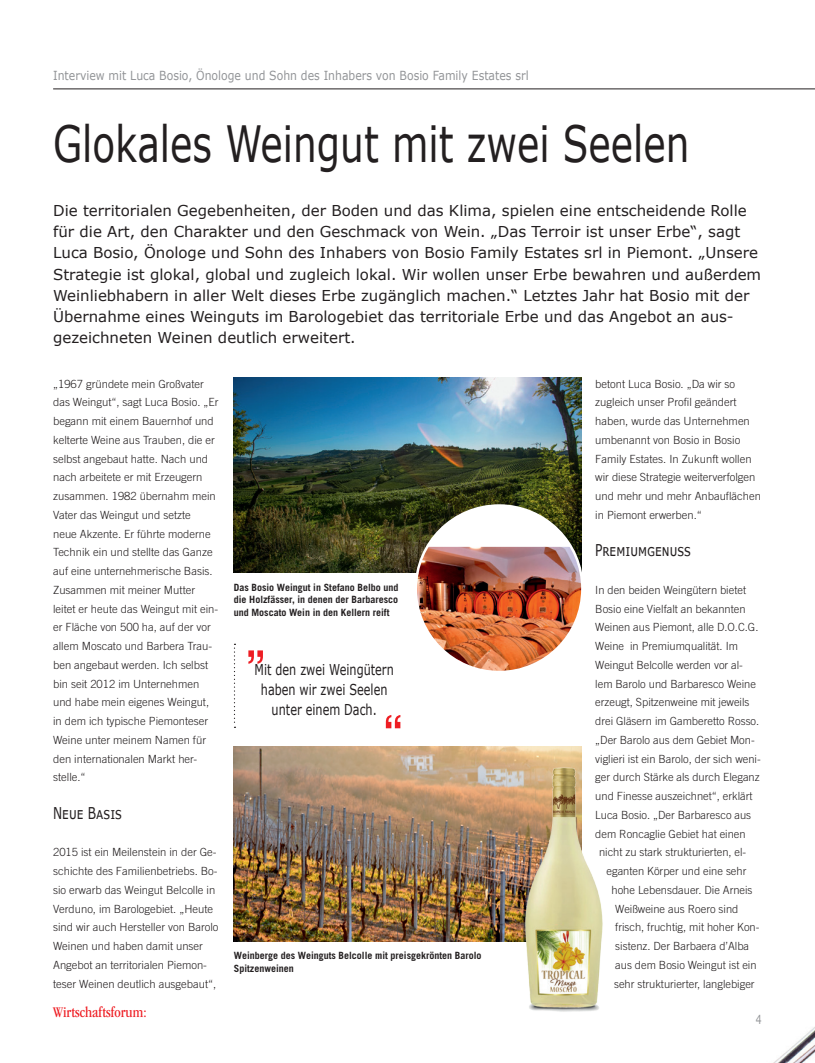
<style>
.page{position:relative;width:815px;height:1063px;background:#fff}
.page>*{position:absolute;margin:0;border:0;box-sizing:border-box;transform-origin:0 0}
.t1{font:50px "Verdana";color:#231f20;scale:.75 1}
.t2{font:16.25px "Verdana";color:#231f20;scale:.75 1}
.t3{font:condensed 15.25px "ITC Garamond Std";color:#ee1d23}
.t4{font:15px/21.2px "Verdana";color:#231f20}
.t5{font:15px/20px "Verdana";color:#231f20;text-align:center;scale:.75 1}
.t6{font:12.5px "Verdana";color:#939598;scale:.87 1}
.t7{font:12.5px "Verdana";color:#939598;scale:.74 1}
.t8{font:300 11.25px/18.8px "Trade Gothic LT Pro";color:#231f20}
.t9{font:700 10px/12.5px "Trade Gothic LT Pro";color:#231f20;text-align:justify}
</style>
<div class="page">
<img style="left:773px;top:1027px;width:42px;height:36px">
<hr style="left:53px;top:89px;width:762px;height:1px;background:#231f20">
<img style="left:234px;top:378px;width:347px;height:195px">
<svg style="left:234px;top:644px;width:1px;height:84px"></svg>
<svg style="left:248px;top:650px;width:15px;height:14px"></svg>
<svg style="left:386px;top:715px;width:14px;height:13px"></svg>
<img style="left:234px;top:746px;width:347px;height:195px">
<div style="left:416px;top:506px;width:166px;height:166px;background:#fff;border-radius:50%"></div>
<img style="left:416px;top:547px;width:166px;height:123px">
<img style="left:523px;top:754px;width:80px;height:258px">
<p class="t6" style="left:53px;top:67px;width:548px">Interview mit Luca Bosio, Önologe und Sohn des Inhabers von Bosio Family Estates srl</p>
<h1 class="t1" style="left:53px;top:110px;width:850px">Glokales Weingut mit zwei Seelen</h1>
<p class="t4" style="left:53px;top:200px;width:710px">Die territorialen Gegebenheiten, der Boden und das Klima, spielen eine entscheidende Rolle für die Art, den Charakter und den Geschmack von Wein. „Das Terroir ist unser Erbe“, sagt Luca Bosio, Önologe und Sohn des Inhabers von Bosio Family Estates srl in Piemont. „Unsere Strategie ist glokal, global und zugleich lokal. Wir wollen unser Erbe bewahren und außerdem Weinliebhabern in aller Welt dieses Erbe zugänglich machen.“ Letztes Jahr hat Bosio mit der Übernahme eines Weinguts im Barologebiet das territoriale Erbe und das Angebot an aus&shy;gezeichneten Weinen deutlich erweitert.</p>
<p class="t8" style="left:53px;top:374px;width:167px">„1967 gründete mein Großvater das Weingut“, sagt Luca Bosio. „Er begann mit einem Bauernhof und kelterte Weine aus Trauben, die er selbst angebaut hatte. Nach und nach arbeitete er mit Erzeugern zusammen. 1982 übernahm mein<br>Vater das Weingut und setzte<br>neue Akzente. Er führte moderne<br>Technik ein und stellte das Ganze auf eine unternehmerische Basis.<br>Zusammen mit meiner Mutter leitet er heute das Weingut mit ein&shy;er Fläche von 500 ha, auf der vor allem Moscato und Barbera Trau&shy;ben angebaut werden. Ich selbst bin seit 2012 im Unternehmen und habe mein eigenes Weingut, in dem ich typische Piemonteser<br>Weine unter meinem Namen für den internationalen Markt her&shy;stelle.“</p>
<h2 class="t2" style="left:53px;top:802px;width:93px">Neue Basis</h2>
<p class="t8" style="left:53px;top:843px;width:167px">2015 ist ein Meilenstein in der Ge&shy;schichte des Familienbetriebs. Bo&shy;sio erwarb das Weingut Belcolle in Verduno, im Barologebiet. „Heute sind wir auch Hersteller von Barolo Weinen und haben damit unser Angebot an territorialen Piemon&shy;teser Weinen deutlich ausgebaut“,</p>
<p class="t8" style="left:595px;top:374px;width:167px">betont Luca Bosio. „Da wir so zugleich unser Profil geändert haben, wurde das Unternehmen umbenannt von Bosio in Bosio<br>Family Estates. In Zukunft wollen wir diese Strategie weiterverfolgen und mehr und mehr Anbauflächen in Piemont erwerben.“</p>
<h2 class="t2" style="left:595px;top:539px;width:129px">Premiumgenuss</h2>
<p class="t8" style="left:595px;top:580px;width:152px">In den beiden Weingütern bietet</p>
<p class="t8" style="left:595px;top:599px;width:152px">Bosio eine Vielfalt an bekannten</p>
<p class="t8" style="left:595px;top:618px;width:165px">Weinen aus Piemont, alle D.O.C.G.</p>
<p class="t8" style="left:595px;top:637px;width:144px">Weine in Premiumqualität. Im</p>
<p class="t8" style="left:595px;top:655px;width:149px">Weingut Belcolle werden vor al-</p>
<p class="t8" style="left:595px;top:674px;width:162px">lem Barolo und Barbaresco Weine</p>
<p class="t8" style="left:595px;top:693px;width:156px">erzeugt, Spitzenweine mit jeweils</p>
<p class="t8" style="left:595px;top:712px;width:165px">drei Gläsern im Gamberetto Rosso.</p>
<p class="t8" style="left:595px;top:730px;width:161px">„Der Barolo aus dem Gebiet Mon-</p>
<p class="t8" style="left:595px;top:749px;width:167px">viglieri ist ein Barolo, der sich weni-</p>
<p class="t8" style="left:595px;top:768px;width:166px">ger durch Stärke als durch Eleganz</p>
<p class="t8" style="left:595px;top:787px;width:159px">und Finesse auszeichnet“, erklärt</p>
<p class="t8" style="left:595px;top:805px;width:157px">Luca Bosio. „Der Barbaresco aus</p>
<p class="t8" style="left:595px;top:824px;width:152px">dem Roncaglie Gebiet hat einen</p>
<p class="t8" style="left:599px;top:843px;width:149px">nicht zu stark strukturierten, el-</p>
<p class="t8" style="left:607px;top:862px;width:141px">eganten Körper und eine sehr</p>
<p class="t8" style="left:612px;top:880px;width:143px">hohe Lebensdauer. Die Arneis</p>
<p class="t8" style="left:615px;top:899px;width:125px">Weißweine aus Roero sind</p>
<p class="t8" style="left:615px;top:918px;width:146px">frisch, fruchtig, mit hoher Kon-</p>
<p class="t8" style="left:615px;top:937px;width:135px">sistenz. Der Barbaera d’Alba</p>
<p class="t8" style="left:615px;top:955px;width:143px">aus dem Bosio Weingut ist ein</p>
<p class="t8" style="left:614px;top:974px;width:142px">sehr strukturierter, langlebiger</p>
<p class="t9" style="left:234px;top:581px;width:166px">Das Bosio Weingut in Stefano Belbo und die Holzfässer, in denen der Barbaresco und Moscato Wein in den Kellern reift</p>
<h3 class="t5" style="left:255px;top:659px;width:187px">Mit den zwei Weingütern haben wir zwei Seelen unter einem Dach.</h3>
<p class="t9" style="left:234px;top:949px;width:249px">Weinberge des Weinguts Belcolle mit preisgekrönten Barolo<br>Spitzenweinen</p>
<h3 class="t3" style="left:53px;top:1004px;width:95px">Wirtschaftsforum:</h3>
<p class="t7" style="left:756px;top:1011px;width:9px">4</p>
</div>
